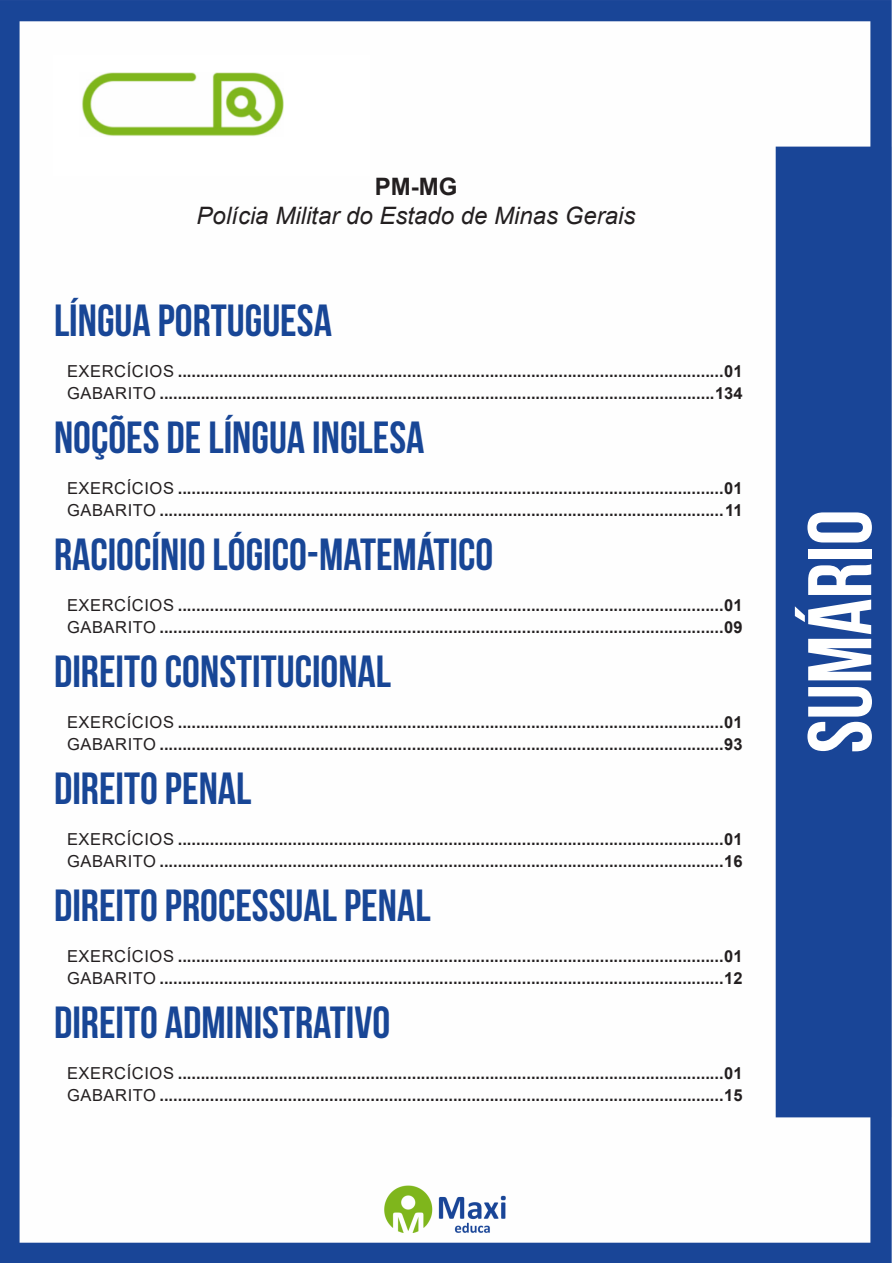
<style>
.page{position:relative;width:893px;height:1263px;background:#fff}
.page>*{position:absolute;margin:0;border:0;box-sizing:border-box;transform-origin:0 0}
.t1{font:700 90px "Bebas Neue";color:#fff}
.t2{font:700 45px "Bebas Neue";color:#184696}
.t3{font:italic 24px "Arial";color:#231f20}
.t4{font:700 24px "Arial";color:#231f20}
.t5{font:700 16.5px "Arial";color:#231f20}
.s1{font-weight:400}
</style>
<div class="page">
<img style="left:0;top:0;width:892px;height:1263px">
<div style="left:53px;top:55px;width:317px;height:121px;background:#fff"></div>
<img style="left:82px;top:72px;width:201px;height:64px">
<p class="t4" style="left:375px;top:170px;width:84px">PM-MG</p>
<p class="t3" style="left:197px;top:200px;width:440px">Polícia Militar do Estado de Minas Gerais</p>
<p class="t2" style="left:54px;top:295px;width:279px">LÍNGUA PORTUGUESA</p>
<p class="t5" style="left:67px;top:360px;width:677px"><span class="s1">EXERCÍCIOS</span> .......................................................................................................................01</p>
<p class="t5" style="left:67px;top:381px;width:677px"><span class="s1">GABARITO</span> .........................................................................................................................134</p>
<p class="t2" style="left:54px;top:412px;width:372px">NOÇÕES DE LÍNGUA INGLESA</p>
<p class="t5" style="left:67px;top:477px;width:677px"><span class="s1">EXERCÍCIOS</span> .......................................................................................................................01</p>
<p class="t5" style="left:67px;top:498px;width:677px"><span class="s1">GABARITO</span> ...........................................................................................................................11</p>
<p class="t2" style="left:54px;top:529px;width:441px">RACIOCÍNIO LÓGICO-MATEMÁTICO</p>
<p class="t5" style="left:67px;top:594px;width:677px"><span class="s1">EXERCÍCIOS</span> .......................................................................................................................01</p>
<p class="t5" style="left:67px;top:615px;width:677px"><span class="s1">GABARITO</span> ...........................................................................................................................09</p>
<p class="t2" style="left:54px;top:646px;width:339px">DIREITO CONSTITUCIONAL</p>
<p class="t5" style="left:67px;top:711px;width:677px"><span class="s1">EXERCÍCIOS</span> .......................................................................................................................01</p>
<p class="t5" style="left:67px;top:732px;width:677px"><span class="s1">GABARITO</span> ...........................................................................................................................93</p>
<p class="t2" style="left:54px;top:763px;width:199px">DIREITO PENAL</p>
<p class="t5" style="left:67px;top:828px;width:677px"><span class="s1">EXERCÍCIOS</span> .......................................................................................................................01</p>
<p class="t5" style="left:67px;top:849px;width:677px"><span class="s1">GABARITO</span> ...........................................................................................................................16</p>
<p class="t2" style="left:54px;top:880px;width:378px">DIREITO PROCESSUAL PENAL</p>
<p class="t5" style="left:67px;top:945px;width:677px"><span class="s1">EXERCÍCIOS</span> .......................................................................................................................01</p>
<p class="t5" style="left:67px;top:966px;width:677px"><span class="s1">GABARITO</span> ...........................................................................................................................12</p>
<p class="t2" style="left:54px;top:997px;width:338px">DIREITO ADMINISTRATIVO</p>
<p class="t5" style="left:67px;top:1062px;width:677px"><span class="s1">EXERCÍCIOS</span> .......................................................................................................................01</p>
<p class="t5" style="left:67px;top:1083px;width:677px"><span class="s1">GABARITO</span> ...........................................................................................................................15</p>
<h1 class="t1" style="left:791px;top:753px;width:245px;rotate:-90deg">SUMÁRIO</h1>
</div>
